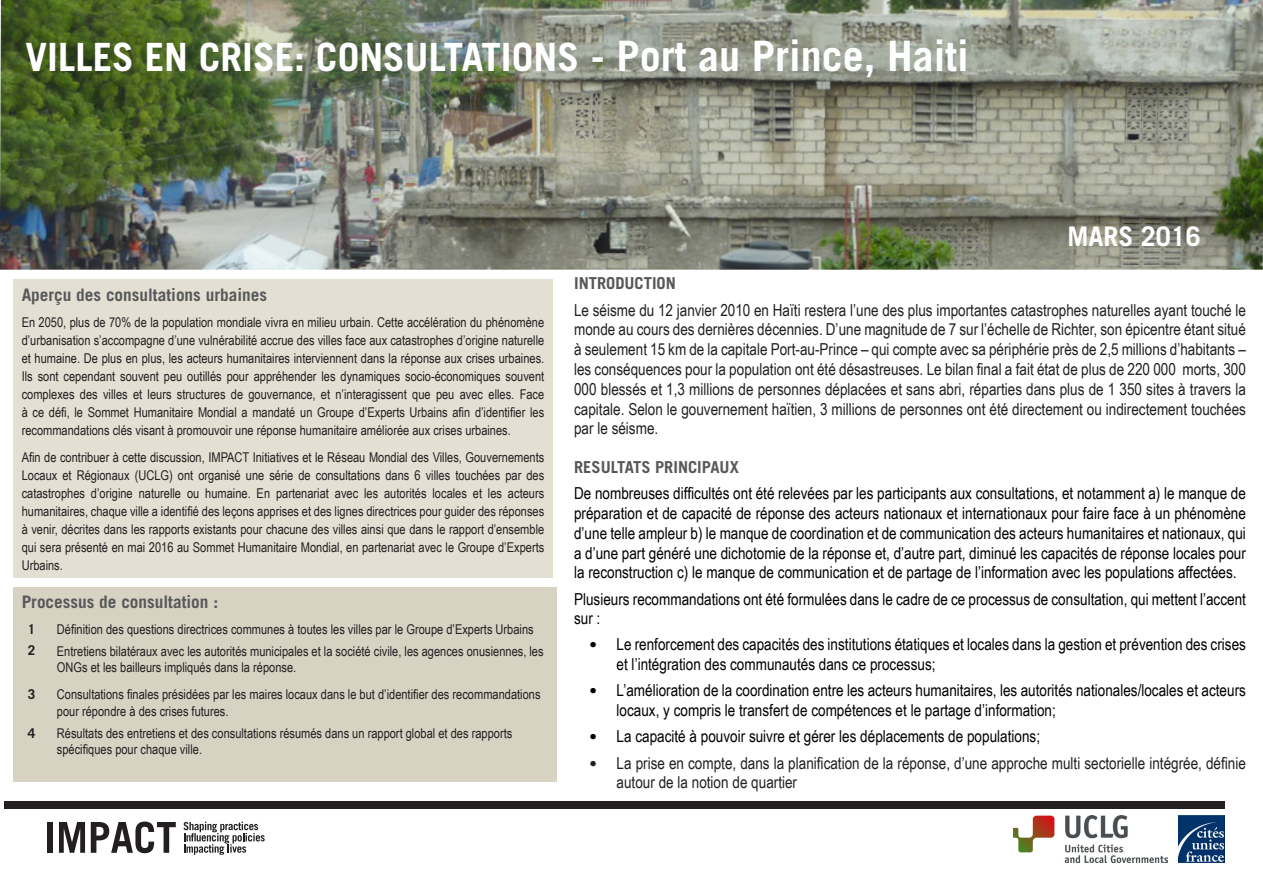
<style>
.page{position:relative;width:1263px;height:893px;background:#fff}
.page>*{position:absolute;margin:0;border:0;box-sizing:border-box;transform-origin:0 0}
.Secton_heading{font:700 39px "Trade Gothic LT Std";color:#fff}
.Secton_heading-2{font:700 27px "Trade Gothic LT Std";color:#fff}
.Main_text_column__11{font:700 17.25px "Trade Gothic LT Std";color:#57585a}
.Secton_sub-heading_2{font:700 17.25px "Trade Gothic LT Std";color:#57585a}
.Main_text_bullets__1{font:16.5px/19.8px "Arial Narrow";color:#000}
.Main_text_bullets__1-2{font:16.5px/19.8px "Arial Narrow";color:#231f20;text-align:justify}
.Main_text_bullets__1-3{font:700 16.5px "Trade Gothic LT Std";color:#57585a}
.Main_text_column__11-2{font:13.5px/18px "Arial Narrow";color:#231f20}
.t1{font:700 13.5px "Trade Gothic LT Std";color:#231f20}
.s1{font-size:42px}
.s2{font-family:"Trade Gothic LT Std";font-weight:700;font-size:15px}
</style>
<div class="page">
<img style="left:0;top:0;width:1263px;height:270px">
<div style="left:13px;top:280px;width:540px;height:298px;background:#e3dfd3"></div>
<div style="left:4px;top:801px;width:1221px;height:7px;background:#231f20"></div>
<svg style="left:183px;top:822px;width:82px;height:33px"></svg>
<div style="left:48px;top:822px;width:5px;height:31px;background:#231f20"></div>
<svg style="left:59px;top:822px;width:26px;height:31px"></svg>
<svg style="left:91px;top:821px;width:85px;height:32px"></svg>
<img style="left:1178px;top:815px;width:47px;height:47px">
<img style="left:1013px;top:815px;width:154px;height:47px">
<div style="left:13px;top:587px;width:544px;height:194px;background:#d8d2c2"></div>
<p class="Secton_heading" style="left:26px;top:33px;width:945px">VILLES EN CRISE: CONSULTATIONS <span class="s1">- Port au Prince, Haiti</span></p>
<p class="Secton_heading-2" style="left:1067px;top:220px;width:135px">MARS 2016</p>
<p class="Main_text_column__11" style="left:22px;top:284px;width:247px">Aperçu des consultations urbaines</p>
<p class="Main_text_column__11-2" style="left:22px;top:313px;width:524px;text-align:justify">En 2050, plus de 70% de la population mondiale vivra en milieu urbain. Cette accélération du phénomène d’urbanisation s’accompagne d’une vulnérabilité accrue des villes face aux catastrophes d’origine naturelle et humaine. De plus en plus, les acteurs humanitaires interviennent dans la réponse aux crises urbaines.<br>Ils sont cependant souvent peu outillés pour appréhender les dynamiques socio-économiques souvent complexes des villes et leurs structures de gouvernance, et n’interagissent que peu avec elles. Face à ce défi, le Sommet Humanitaire Mondial a mandaté un Groupe d’Experts Urbains afin d’identifier les recommandations clés visant à promouvoir une réponse humanitaire améliorée aux crises urbaines.</p>
<p class="Main_text_column__11-2" style="left:22px;top:447px;width:524px;text-align:justify">Afin de contribuer à cette discussion, IMPACT Initiatives et le Réseau Mondial des Villes, Gouvernements Locaux et Régionaux (UCLG) ont organisé une série de consultations dans 6 villes touchées par des catastrophes d’origine naturelle ou humaine. En partenariat avec les autorités locales et les acteurs humanitaires, chaque ville a identifié des leçons apprises et des lignes directrices pour guider des réponses à venir, décrites dans les rapports existants pour chacune des villes ainsi que dans le rapport d’ensemble qui sera présenté en mai 2016 au Sommet Humanitaire Mondial, en partenariat avec le Groupe d’Experts Urbains.</p>
<p class="Secton_sub-heading_2" style="left:22px;top:591px;width:198px">Processus de consultation :</p>
<p class="t1" style="left:28px;top:620px;width:9px">1</p>
<p class="Main_text_column__11-2" style="left:57px;top:619px;width:478px">Définition des questions directrices communes à toutes les villes par le Groupe d’Experts Urbains</p>
<p class="t1" style="left:28px;top:642px;width:9px">2</p>
<p class="Main_text_column__11-2" style="left:57px;top:642px;width:488px;line-height:16.5px">Entretiens bilatéraux avec les autorités municipales et la société civile, les agences onusiennes, les<br>ONGs et les bailleurs impliqués dans la réponse.</p>
<p class="t1" style="left:28px;top:686px;width:9px">3</p>
<p class="Main_text_column__11-2" style="left:57px;top:686px;width:485px;line-height:16.5px">Consultations finales présidées par les maires locaux dans le but d’identifier des recommandations pour répondre à des crises futures.</p>
<p class="t1" style="left:28px;top:724px;width:9px">4</p>
<p class="Main_text_column__11-2" style="left:57px;top:724px;width:457px;line-height:16.5px">Résultats des entretiens et des consultations résumés dans un rapport global et des rapports spécifiques pour chaque ville.</p>
<p class="Main_text_bullets__1-3" style="left:574px;top:273px;width:103px">INTRODUCTION</p>
<p class="Main_text_bullets__1-2" style="left:574px;top:299px;width:673px">Le séisme du 12 janvier 2010 en Haïti restera l’une des plus importantes catastrophes naturelles ayant touché le monde au cours des dernières décennies. D’une magnitude de 7 sur l’échelle de Richter, son épicentre étant situé à seulement 15 km de la capitale Port-au-Prince – qui compte avec sa périphérie près de 2,5 millions d’habitants – les conséquences pour la population ont été désastreuses. Le bilan final a fait état de plus de 220 000 morts, 300<br>000 blessés et 1,3 millions de personnes déplacées et sans abri, réparties dans plus de 1 350 sites à travers la capitale. Selon le gouvernement haïtien, 3 millions de personnes ont été directement ou indirectement touchées par le séisme.</p>
<p class="Main_text_bullets__1-3" style="left:574px;top:457px;width:166px">RESULTATS PRINCIPAUX</p>
<p class="Main_text_bullets__1" style="left:574px;top:483px;width:673px;text-align:justify">De nombreuses difficultés ont été relevées par les participants aux consultations, et notamment a) le manque de préparation et de capacité de réponse des acteurs nationaux et internationaux pour faire face à un phénomène d’une telle ampleur b) le manque de coordination et de communication des acteurs humanitaires et nationaux, qui a d’une part généré une dichotomie de la réponse et, d’autre part, diminué les capacités de réponse locales pour la reconstruction c) le manque de communication et de partage de l’information avec les populations affectées.</p>
<p class="Main_text_bullets__1" style="left:574px;top:588px;width:673px">Plusieurs recommandations ont été formulées dans le cadre de ce processus de consultation, qui mettent l’accent sur :</p>
<p class="Main_text_bullets__1" style="left:617px;top:634px;width:631px;text-indent:-27px"><span class="s2">•</span> Le renforcement des capacités des institutions étatiques et locales dans la gestion et prévention des crises et l’intégration des communautés dans ce processus;</p>
<p class="Main_text_bullets__1" style="left:617px;top:680px;width:631px;text-indent:-27px"><span class="s2">•</span> L’amélioration de la coordination entre les acteurs humanitaires, les autorités nationales/locales et acteurs locaux, y compris le transfert de compétences et le partage d’information;</p>
<p class="Main_text_bullets__1" style="left:590px;top:726px;width:452px"><span class="s2">•</span> La capacité à pouvoir suivre et gérer les déplacements de populations;</p>
<p class="Main_text_bullets__1-2" style="left:617px;top:752px;width:631px;text-indent:-27px"><span class="s2">•</span> La prise en compte, dans la planification de la réponse, d’une approche multi sectorielle intégrée, définie autour de la notion de quartier</p>
</div>
